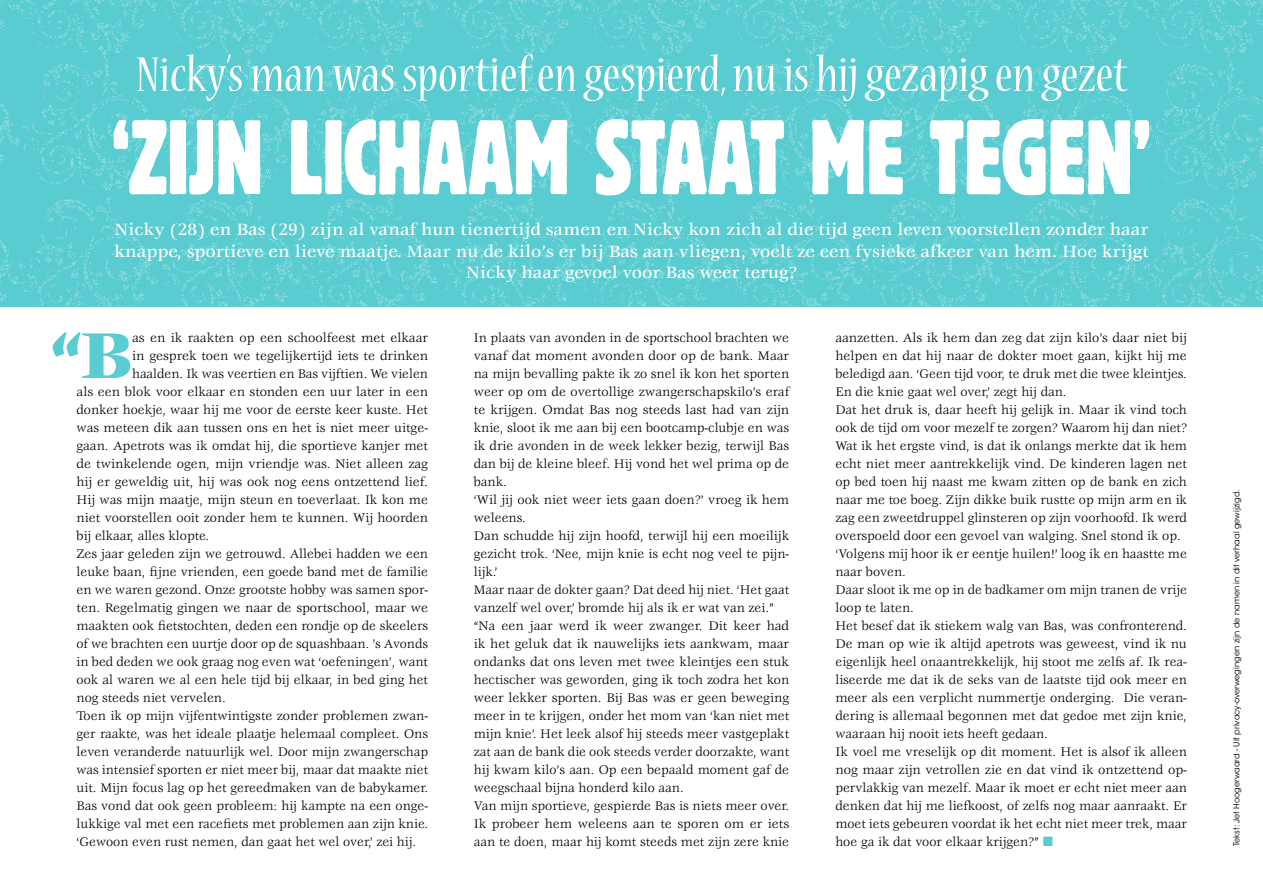
<style>
.page{position:relative;width:1263px;height:893px;background:#fff}
.page>*{position:absolute;margin:0;border:0;box-sizing:border-box;transform-origin:0 0}
.t1{font:condensed 105px "Block BE";letter-spacing:-.01em;color:#fff;scale:.85 1}
.t2{font:900 71.25px "Veljovic Std";color:#58ccd0}
.t3{font:condensed 54px "Nueva Std";color:#fff}
.t4{font:500 18px/21.6px "Veljovic Std";color:#fff;text-align:center}
.t5{font:13.65px/18px "Veljovic Std";color:#000}
.t6{font:13.65px "Veljovic Std";color:#000;scale:.96 1}
.t7{font:8.25px "ITC Avant Garde Std";color:#000}
.s1{font-family:"European Pi Three";color:#58ccd0}
</style>
<div class="page">
<img style="left:0;top:0;width:1263px;height:306px">
<h3 class="t3" style="left:136px;top:50px;width:992px">Nicky’s man was sportief en gespierd, nu is hij gezapig en gezet</h3>
<h1 class="t1" style="left:112px;top:97px;width:1224px">‘ZIJN LICHAAM STAAT ME TEGEN’</h1>
<p class="t4" style="left:114px;top:219px;width:1036px">Nicky (28) en Bas (29) zijn al vanaf hun tienertijd samen en Nicky kon zich al die tijd geen leven voorstellen zonder haar knappe, sportieve en lieve maatje. Maar nu de kilo’s er bij Bas aan vliegen, voelt ze een fysieke afkeer van hem. Hoe krijgt<br>Nicky haar gevoel voor Bas weer terug?</p>
<h2 class="t2" style="left:52px;top:316px;width:82px">“B</h2>
<p class="t5" style="left:132px;top:329px;width:297px">as en ik raakten op een schoolfeest met elkaar</p>
<p class="t5" style="left:132px;top:347px;width:297px">in gesprek toen we tegelijkertijd iets te drinken</p>
<p class="t5" style="left:132px;top:365px;width:297px">haalden. Ik was veertien en Bas vijftien. We vielen</p>
<p class="t5" style="left:77px;top:383px;width:353px">als een blok voor elkaar en stonden een uur later in een</p>
<p class="t5" style="left:77px;top:401px;width:353px">donker hoekje, waar hij me voor de eerste keer kuste. Het</p>
<p class="t5" style="left:77px;top:419px;width:353px">was meteen dik aan tussen ons en het is niet meer uitge-</p>
<p class="t5" style="left:77px;top:437px;width:353px">gaan. Apetrots was ik omdat hij, die sportieve kanjer met</p>
<p class="t5" style="left:77px;top:455px;width:353px">de twinkelende ogen, mijn vriendje was. Niet alleen zag</p>
<p class="t5" style="left:77px;top:473px;width:353px">hij er geweldig uit, hij was ook nog eens ontzettend lief.</p>
<p class="t5" style="left:77px;top:491px;width:353px">Hij was mijn maatje, mijn steun en toeverlaat. Ik kon me</p>
<p class="t5" style="left:77px;top:509px;width:353px">niet voorstellen ooit zonder hem te kunnen. Wij hoorden</p>
<p class="t5" style="left:77px;top:527px;width:134px">bij elkaar, alles klopte.</p>
<p class="t5" style="left:77px;top:545px;width:353px">Zes jaar geleden zijn we getrouwd. Allebei hadden we een</p>
<p class="t5" style="left:77px;top:563px;width:353px">leuke baan, fijne vrienden, een goede band met de familie</p>
<p class="t5" style="left:77px;top:581px;width:353px">en we waren gezond. Onze grootste hobby was samen spor-</p>
<p class="t5" style="left:77px;top:599px;width:353px">ten. Regelmatig gingen we naar de sportschool, maar we</p>
<p class="t5" style="left:77px;top:617px;width:353px">maakten ook fietstochten, deden een rondje op de skeelers</p>
<p class="t6" style="left:77px;top:636px;width:368px">of we brachten een uurtje door op de squashbaan. ’s Avonds</p>
<p class="t5" style="left:77px;top:653px;width:353px">in bed deden we ook graag nog even wat ‘oefeningen’, want</p>
<p class="t5" style="left:77px;top:671px;width:353px">ook al waren we al een hele tijd bij elkaar, in bed ging het</p>
<p class="t5" style="left:77px;top:689px;width:151px">nog steeds niet vervelen.</p>
<p class="t5" style="left:77px;top:707px;width:353px">Toen ik op mijn vijfentwintigste zonder problemen zwan-</p>
<p class="t5" style="left:77px;top:725px;width:353px">ger raakte, was het ideale plaatje helemaal compleet. Ons</p>
<p class="t5" style="left:77px;top:743px;width:353px">leven veranderde natuurlijk wel. Door mijn zwangerschap</p>
<p class="t6" style="left:77px;top:762px;width:368px">was intensief sporten er niet meer bij, maar dat maakte niet</p>
<p class="t5" style="left:77px;top:779px;width:353px">uit. Mijn focus lag op het gereedmaken van de babykamer.</p>
<p class="t5" style="left:77px;top:797px;width:353px">Bas vond dat ook geen probleem: hij kampte na een onge-</p>
<p class="t5" style="left:77px;top:815px;width:353px">lukkige val met een racefiets met problemen aan zijn knie.</p>
<p class="t5" style="left:77px;top:833px;width:341px">‘Gewoon even rust nemen, dan gaat het wel over,’ zei hij.</p>
<p class="t5" style="left:474px;top:329px;width:317px">In plaats van avonden in de sportschool brachten we vanaf dat moment avonden door op de bank. Maar na mijn bevalling pakte ik zo snel ik kon het sporten weer op om de overtollige zwangerschapskilo’s eraf te krijgen. Omdat Bas nog steeds last had van zijn knie, sloot ik me aan bij een bootcamp-clubje en was ik drie avonden in de week lekker bezig, terwijl Bas dan bij de kleine bleef. Hij vond het wel prima op de bank.<br>‘Wil jij ook niet weer iets gaan doen?’ vroeg ik hem weleens.<br>Dan schudde hij zijn hoofd, terwijl hij een moeilijk gezicht trok. ‘Nee, mijn knie is echt nog veel te pijn&shy;lijk.’<br>Maar naar de dokter gaan? Dat deed hij niet. ‘Het gaat vanzelf wel over,’ bromde hij als ik er wat van zei.” “Na een jaar werd ik weer zwanger. Dit keer had ik het geluk dat ik nauwelijks iets aankwam, maar ondanks dat ons leven met twee kleintjes een stuk hectischer was geworden, ging ik toch zodra het kon weer lekker sporten. Bij Bas was er geen beweging meer in te krijgen, onder het mom van ‘kan niet met mijn knie’. Het leek alsof hij steeds meer vastgeplakt zat aan de bank die ook steeds verder doorzakte, want hij kwam kilo’s aan. Op een bepaald moment gaf de weegschaal bijna honderd kilo aan.<br>Van mijn sportieve, gespierde Bas is niets meer over.<br>Ik probeer hem weleens aan te sporen om er iets aan te doen, maar hij komt steeds met zijn zere knie</p>
<p class="t5" style="left:835px;top:329px;width:353px">aanzetten. Als ik hem dan zeg dat zijn kilo’s daar niet bij helpen en dat hij naar de dokter moet gaan, kijkt hij me beledigd aan. ‘Geen tijd voor, te druk met die twee kleintjes.<br>En die knie gaat wel over,’ zegt hij dan.<br>Dat het druk is, daar heeft hij gelijk in. Maar ik vind toch ook de tijd om voor mezelf te zorgen? Waarom hij dan niet?<br>Wat ik het ergste vind, is dat ik onlangs merkte dat ik hem echt niet meer aantrekkelijk vind. De kinderen lagen net op bed toen hij naast me kwam zitten op de bank en zich naar me toe boeg. Zijn dikke buik rustte op mijn arm en ik zag een zweetdruppel glinsteren op zijn voorhoofd. Ik werd overspoeld door een gevoel van walging. Snel stond ik op. ‘Volgens mij hoor ik er eentje huilen!’ loog ik en haastte me naar boven.<br>Daar sloot ik me op in de badkamer om mijn tranen de vrije loop te laten.<br>Het besef dat ik stiekem walg van Bas, was confronterend.<br>De man op wie ik altijd apetrots was geweest, vind ik nu eigenlijk heel onaantrekkelijk, hij stoot me zelfs af. Ik rea&shy;liseerde me dat ik de seks van de laatste tijd ook meer en meer als een verplicht nummertje onderging. Die veran&shy;dering is allemaal begonnen met dat gedoe met zijn knie, waaraan hij nooit iets heeft gedaan.<br>Ik voel me vreselijk op dit moment. Het is alsof ik alleen nog maar zijn vetrollen zie en dat vind ik ontzettend op&shy;pervlakkig van mezelf. Maar ik moet er echt niet meer aan denken dat hij me liefkoost, of zelfs nog maar aanraakt. Er moet iets gebeuren voordat ik het echt niet meer trek, maar hoe ga ik dat voor elkaar krijgen?” <span class="s1">L</span></p>
<p class="t7" style="left:1231px;top:846px;width:358px;rotate:-90deg">Tekst: Jet Hoogerwaard - Uit privacy-overwegingen zijn de namen in dit verhaal gewijzigd.</p>
</div>
